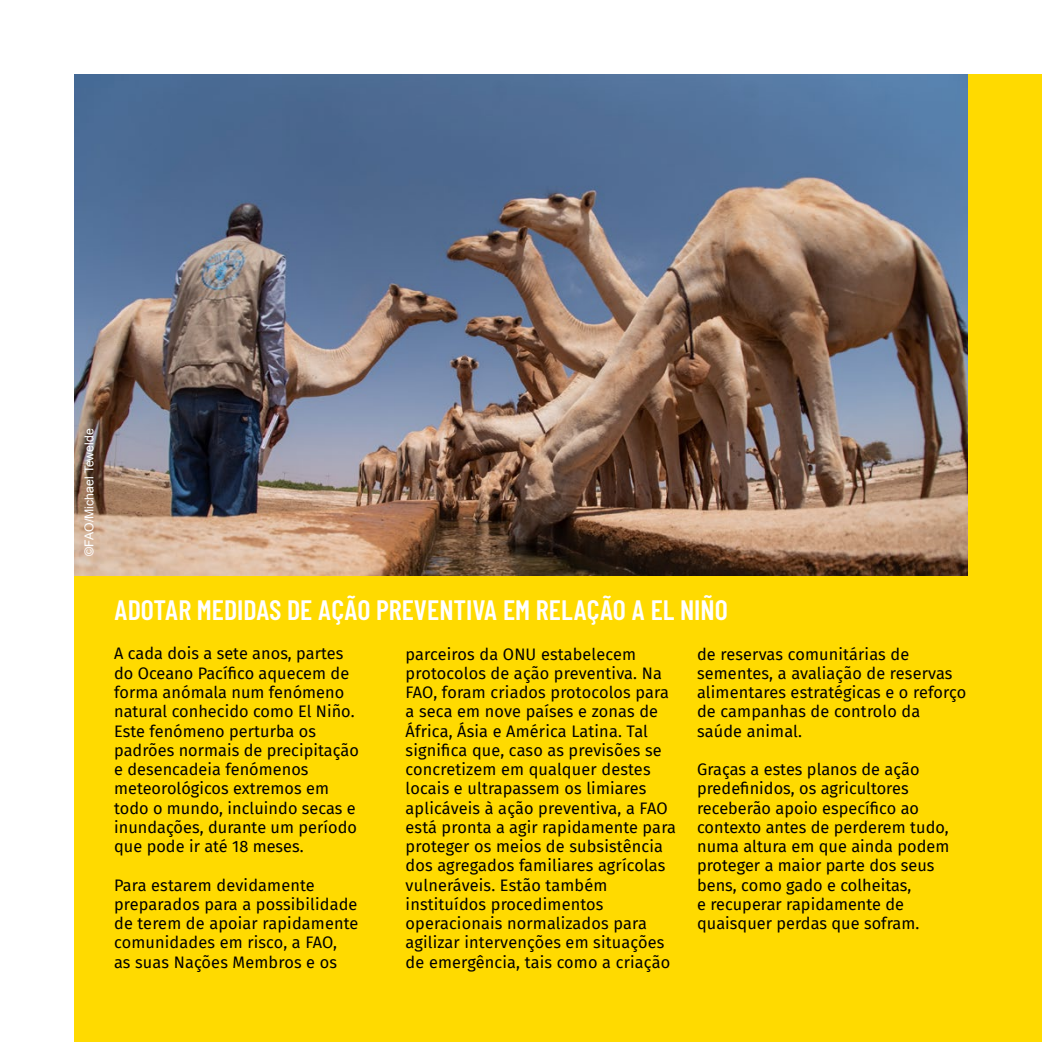
<style>
.page{position:relative;width:1042px;height:1042px;background:#fff}
.page>*{position:absolute;margin:0;border:0;box-sizing:border-box;transform-origin:0 0}
.t1{font:600 28px "Barlow Condensed";color:#fff}
.t2{font:16.28px/19.2px "Fira Sans";letter-spacing:.005em;color:#000}
.t3{font:12.25px "Arial";color:#fff}
</style>
<div class="page">
<div style="left:74px;top:74px;width:968px;height:968px;background:#ffda00"></div>
<img style="left:74px;top:74px;width:893px;height:501px">
<p class="t3" style="left:81px;top:556px;width:129px;rotate:-90deg">©FAO/Michael Tewelde</p>
<h1 class="t1" style="left:114px;top:593px;width:615px">ADOTAR MEDIDAS DE AÇÃO PREVENTIVA EM RELAÇÃO A EL NIÑO</h1>
<p class="t2" style="left:114px;top:644px;width:246px">A cada dois a sete anos, partes do Oceano Pacífico aquecem de forma anómala num fenómeno natural conhecido como El Niño.<br>Este fenómeno perturba os padrões normais de precipitação e desencadeia fenómenos meteorológicos extremos em todo o mundo, incluindo secas e inundações, durante um período que pode ir até 18 meses.</p>
<p class="t2" style="left:114px;top:875px;width:246px">Para estarem devidamente preparados para a possibilidade de terem de apoiar rapidamente comunidades em risco, a FAO,<br>as suas Nações Membros e os</p>
<p class="t2" style="left:405px;top:644px;width:272px">parceiros da ONU estabelecem protocolos de ação preventiva. Na FAO, foram criados protocolos para a seca em nove países e zonas de África, Ásia e América Latina. Tal significa que, caso as previsões se concretizem em qualquer destes locais e ultrapassem os limiares aplicáveis à ação preventiva, a FAO está pronta a agir rapidamente para proteger os meios de subsistência dos agregados familiares agrícolas vulneráveis. Estão também instituídos procedimentos operacionais normalizados para agilizar intervenções em situações de emergência, tais como a criação</p>
<p class="t2" style="left:697px;top:644px;width:271px">de reservas comunitárias de sementes, a avaliação de reservas alimentares estratégicas e o reforço de campanhas de controlo da saúde animal.</p>
<p class="t2" style="left:697px;top:759px;width:254px">Graças a estes planos de ação predefinidos, os agricultores receberão apoio específico ao contexto antes de perderem tudo, numa altura em que ainda podem proteger a maior parte dos seus bens, como gado e colheitas,<br>e recuperar rapidamente de quaisquer perdas que sofram.</p>
</div>
